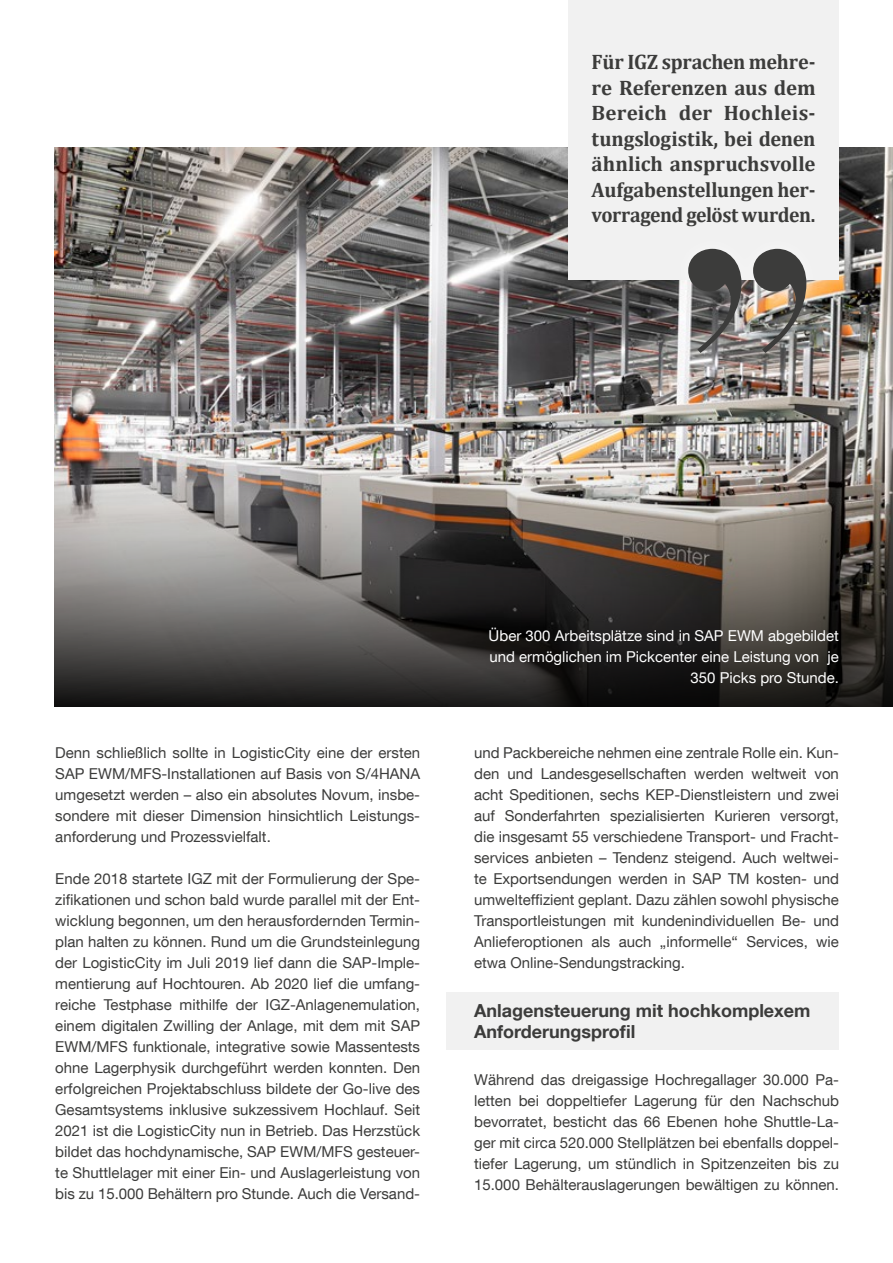
<style>
.page{position:relative;width:893px;height:1263px;background:#fff}
.page>*{position:absolute;margin:0;border:0;box-sizing:border-box;transform-origin:0 0}
.t1{font:700 21px/25.5px "Cambria";letter-spacing:-.015em;color:#3c3c3b;text-align:justify;scale:.96 1}
.t2{font:700 18px/21.6px "Helvetica Neue LT Com";color:#3c3c3b}
.t3{font:15px/21px "Helvetica Neue LT Com";color:#3c3c3b;text-align:justify}
.t4{font:15px/21px "Helvetica Neue LT Com";color:#fff;text-align:right}
</style>
<div class="page">
<div style="left:446px;top:992px;width:393px;height:58px;background:#f1f1f1"></div>
<img style="left:54px;top:147px;width:839px;height:319px">
<div style="left:568px;top:0;width:271px;height:280px;background:#f1f1f1"></div>
<div style="left:673px;top:234px;width:149px;height:133px;background:#fff;opacity:.5"></div>
<svg style="left:688px;top:249px;width:118px;height:104px;background:#77736f"></svg>
<svg style="left:54px;top:466px;width:839px;height:240px;background:#605b58"></svg>
<h1 class="t1" style="left:592px;top:49px;width:235px">Für IGZ sprachen mehre&shy;re Referenzen aus dem Bereich der Hochleis&shy;tungslogistik, bei denen ähnlich anspruchsvolle Aufgabenstellungen her&shy;vorragend gelöst wurden.</h1>
<p class="t3" style="left:55px;top:742px;width:366px">Denn schließlich sollte in LogisticCity eine der ersten SAP EWM/MFS-Installationen auf Basis von S/4HANA umgesetzt werden – also ein absolutes Novum, insbe&shy;sondere mit dieser Dimension hinsichtlich Leistungs&shy;anforderung und Prozessvielfalt.</p>
<p class="t3" style="left:55px;top:868px;width:366px">Ende 2018 startete IGZ mit der Formulierung der Spe&shy;zifikationen und schon bald wurde parallel mit der Ent&shy;wicklung begonnen, um den herausfordernden Termin&shy;plan halten zu können. Rund um die Grundsteinlegung der LogisticCity im Juli 2019 lief dann die SAP-Imple&shy;mentierung auf Hochtouren. Ab 2020 lief die umfang&shy;reiche Testphase mithilfe der IGZ-Anlagenemulation, einem digitalen Zwilling der Anlage, mit dem mit SAP EWM/MFS funktionale, integrative sowie Massentests ohne Lagerphysik durchgeführt werden konnten. Den erfolgreichen Projektabschluss bildete der Go-live des Gesamtsystems inklusive sukzessivem Hochlauf. Seit 2021 ist die LogisticCity nun in Betrieb. Das Herzstück bildet das hochdynamische, SAP EWM/MFS gesteuer&shy;te Shuttlelager mit einer Ein- und Auslagerleistung von bis zu 15.000 Behältern pro Stunde. Auch die Versand-</p>
<p class="t4" style="left:489px;top:624px;width:352px">Über 300 Arbeitsplätze sind in SAP EWM abgebildet und ermöglichen im Pickcenter eine Leistung von je<br>350 Picks pro Stunde.</p>
<p class="t3" style="left:474px;top:742px;width:366px">und Packbereiche nehmen eine zentrale Rolle ein. Kun&shy;den und Landesgesellschaften werden weltweit von acht Speditionen, sechs KEP-Dienstleistern und zwei auf Sonderfahrten spezialisierten Kurieren versorgt, die insgesamt 55 verschiedene Transport- und Fracht&shy;services anbieten – Tendenz steigend. Auch weltwei&shy;te Exportsendungen werden in SAP TM kosten- und umwelteffizient geplant. Dazu zählen sowohl physische Transportleistungen mit kundenindividuellen Be- und Anlieferoptionen als auch „informelle“ Services, wie etwa Online-Sendungstracking.</p>
<p class="t2" style="left:474px;top:999px;width:338px">Anlagensteuerung mit hochkomplexem<br>Anforderungsprofil</p>
<p class="t3" style="left:474px;top:1068px;width:366px">Während das dreigassige Hochregallager 30.000 Pa&shy;letten bei doppeltiefer Lagerung für den Nachschub bevorratet, besticht das 66 Ebenen hohe Shuttle-La&shy;ger mit circa 520.000 Stellplätzen bei ebenfalls doppel&shy;tiefer Lagerung, um stündlich in Spitzenzeiten bis zu 15.000 Behälterauslagerungen bewältigen zu können.</p>
</div>
